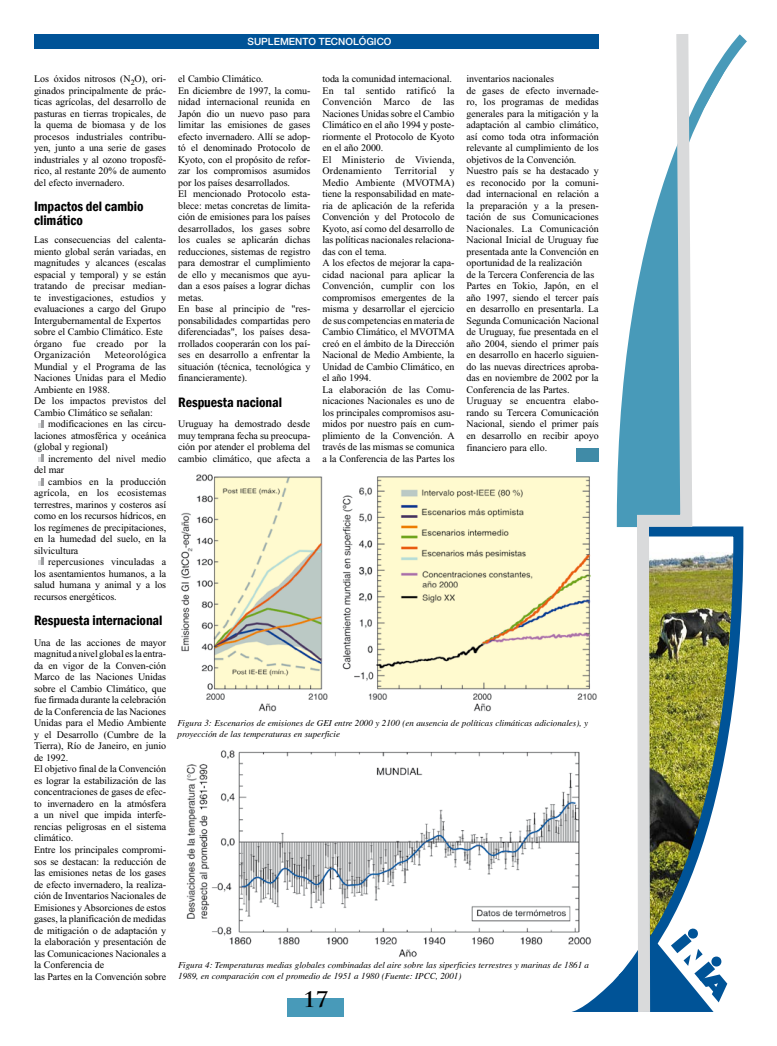
<style>
.page{position:relative;width:777px;height:1046px;background:#fff}
.page>*{position:absolute;margin:0;border:0;box-sizing:border-box;transform-origin:0 0}
.t1{font:700 21px "Trajan Pro";color:#000}
.t2{font:600 condensed 14px/14px "Franklin Gothic";letter-spacing:-.005em;color:#000}
.t3{font:10px/11.5px "Times New Roman";letter-spacing:-.005em;color:#000}
.t4{font:500 10px "Helvetica Neue";color:#fff}
.t5{font:italic 9px/10.8px "Times";color:#000}
</style>
<div class="page">
<div style="left:287px;top:998px;width:57px;height:19px;background:#489ab9"></div>
<div style="left:35px;top:35px;width:564px;height:14px;background:#005397"></div>
<svg style="left:616px;top:34px;width:131px;height:487px"></svg>
<svg style="left:572px;top:983px;width:153px;height:29px"></svg>
<img style="left:186px;top:750px;width:405px;height:208px">
<img style="left:181px;top:474px;width:416px;height:238px">
<div style="left:576px;top:448px;width:23px;height:14px;background:#408ba7"></div>
<svg style="left:611px;top:521px;width:133px;height:468px"></svg>
<svg style="left:631px;top:34px;width:67px;height:978px"></svg>
<svg style="left:39px;top:420px;width:5px;height:7px"></svg>
<svg style="left:39px;top:454px;width:5px;height:8px"></svg>
<svg style="left:39px;top:478px;width:5px;height:7px"></svg>
<svg style="left:39px;top:558px;width:5px;height:7px"></svg>
<p class="t4" style="left:248px;top:36px;width:145px">SUPLEMENTO TECNOLÓGICO</p>
<p class="t3" style="left:34px;top:73px;width:134px;text-align:justify">Los óxidos nitrosos (N<sub>2</sub>O), ori&shy;ginados principalmente de prác&shy;ticas agrícolas, del desarrollo de pasturas en tierras tropicales, de la quema de biomasa y de los procesos industriales contribu&shy;yen, junto a una serie de gases industriales y al ozono troposfé&shy;rico, al restante 20% de aumento del efecto invernadero.</p>
<h2 class="t2" style="left:34px;top:199px;width:111px">Impactos del cambio climático</h2>
<p class="t3" style="left:34px;top:234px;width:134px">Las consecuencias del calenta&shy;miento global serán variadas, en magnitudes y alcances (escalas espacial y temporal) y se están tratando de precisar median&shy;te investigaciones, estudios y evaluaciones a cargo del Grupo<br>Intergubernamental de Expertos sobre el Cambio Climático. Este órgano fue creado por la<br>Organización</p>
<p class="t3" style="left:34px;top:349px;width:134px;text-indent:71px">Meteorológica<br>Mundial y el Programa de las<br>Naciones Unidas para el Medio<br>Ambiente en 1988.<br>De los impactos previstos del<br>Cambio Climático se señalan:</p>
<p class="t3" style="left:34px;top:418px;width:134px;text-align:justify;text-indent:14px">modificaciones en las circu&shy;laciones atmosférica y oceánica (global y regional)</p>
<p class="t3" style="left:34px;top:453px;width:134px;text-indent:14px">incremento del nivel medio del mar</p>
<p class="t3" style="left:34px;top:476px;width:134px;text-align:justify;text-indent:14px">cambios en la producción agrícola, en los ecosistemas terrestres, marinos y costeros así como en los recursos hídricos, en los regímenes de precipitaciones, en la humedad del suelo, en la silvicultura</p>
<p class="t3" style="left:34px;top:556px;width:134px;text-align:justify;text-indent:14px">repercusiones vinculadas a los asentamientos humanos, a la salud humana y animal y a los recursos energéticos.</p>
<h2 class="t2" style="left:34px;top:613px;width:130px">Respuesta internacional</h2>
<p class="t3" style="left:34px;top:637px;width:134px">Una de las acciones de mayor magnitud a nivel global es la entra&shy;da en vigor de la Conven-ción<br>Marco de las Naciones Unidas sobre el Cambio Climático, que fue firmada durante la celebración de la Conferencia de las Naciones<br>Unidas para el Medio Ambiente y el Desarrollo (Cumbre de la<br>Tierra), Río de Janeiro, en junio de 1992.<br>El objetivo final de la Convención es lograr la estabilización de las concentraciones de gases de efec&shy;to invernadero en la atmósfera a un nivel que impida interfe&shy;rencias peligrosas en el sistema climático.<br>Entre los principales compromi&shy;sos se destacan: la reducción de las emisiones netas de los gases de efecto invernadero, la realiza&shy;ción de Inventarios Nacionales de<br>Emisiones y Absorciones de estos gases, la planificación de medidas de mitigación o de adaptación y la elaboración y presentación de las Comunicaciones Nacionales a la Conferencia de<br>las Partes en la Convención sobre</p>
<p class="t3" style="left:178px;top:73px;width:134px">el Cambio Climático.<br>En diciembre de 1997, la comu&shy;nidad internacional reunida en<br>Japón dio un nuevo paso para limitar las emisiones de gases efecto invernadero. Allí se adop&shy;tó el denominado Protocolo de<br>Kyoto, con el propósito de refor&shy;zar los compromisos asumidos por los países desarrollados.<br>El mencionado Protocolo esta&shy;blece: metas concretas de limita&shy;ción de emisiones para los países desarrollados, los gases sobre los cuales se aplicarán dichas reducciones, sistemas de registro para demostrar el cumplimiento de ello y mecanismos que ayu&shy;dan a esos países a lograr dichas metas.<br>En base al principio de "res&shy;ponsabilidades compartidas pero diferenciadas", los países desa&shy;rrollados cooperarán con los paí&shy;ses en desarrollo a enfrentar la situación (técnica, tecnológica y financieramente).</p>
<h2 class="t2" style="left:178px;top:395px;width:105px">Respuesta nacional</h2>
<p class="t3" style="left:178px;top:418px;width:134px;text-align:justify">Uruguay ha demostrado desde muy temprana fecha su preocupa&shy;ción por atender el problema del cambio climático, que afecta a</p>
<p class="t3" style="left:322px;top:73px;width:134px">toda la comunidad internacional.<br>En tal sentido ratificó la<br>Convención Marco de las<br>Naciones Unidas sobre el Cambio<br>Climático en el año 1994 y poste&shy;riormente el Protocolo de Kyoto en el año 2000.<br>El Ministerio de Vivienda,<br>Ordenamiento Territorial</p>
<p class="t3" style="left:322px;top:165px;width:134px;text-indent:127px">y<br>Medio Ambiente (MVOTMA) tiene la responsabilidad en mate&shy;ria de aplicación de la referida<br>Convención y del Protocolo de<br>Kyoto, así como del desarrollo de las políticas nacionales relaciona&shy;das con el tema.<br>A los efectos de mejorar la capa&shy;cidad nacional para aplicar la<br>Convención, cumplir con los compromisos emergentes de la misma y desarrollar el ejercicio de sus competencias en materia de<br>Cambio Climático, el MVOTMA creó en el ámbito de la Dirección<br>Nacional de Medio Ambiente, la<br>Unidad de Cambio Climático, en el año 1994.<br>La elaboración de las Comu&shy;nicaciones Nacionales es uno de los principales compromisos asu&shy;midos por nuestro país en cum&shy;plimiento de la Convención. A través de las mismas se comunica a la Conferencia de las Partes los</p>
<p class="t3" style="left:466px;top:73px;width:134px">inventarios nacionales<br>de gases de efecto invernade&shy;ro, los programas de medidas generales para la mitigación y la adaptación al cambio climático, así como toda otra información relevante al cumplimiento de los objetivos de la Convención.<br>Nuestro país se ha destacado y es reconocido por la comuni&shy;dad internacional en relación a la preparación y a la presen&shy;tación de sus Comunicaciones<br>Nacionales. La Comunicación<br>Nacional Inicial de Uruguay fue presentada ante la Convención en oportunidad de la realización<br>de la Tercera Conferencia de las<br>Partes en Tokio, Japón, en el año 1997, siendo el tercer país en desarrollo en presentarla. La<br>Segunda Comunicación Nacional de Uruguay, fue presentada en el año 2004, siendo el primer país en desarrollo en hacerlo siguien&shy;do las nuevas directrices aproba&shy;das en noviembre de 2002 por la<br>Conferencia de las Partes.<br>Uruguay se encuentra elabo&shy;rando su Tercera Comunicación<br>Nacional, siendo el primer país en desarrollo en recibir apoyo financiero para ello.</p>
<p class="t5" style="left:177px;top:718px;width:412px">Figura 3: Escenarios de emisiones de GEI entre 2000 y 2100 (en ausencia de políticas climáticas adicionales), y proyección de las temperaturas en superficie</p>
<p class="t5" style="left:178px;top:960px;width:412px">Figura 4: Temperaturas medias globales combinadas del aire sobre las siperficies terrestres y marinas de 1861 a<br>1989, en comparación con el promedio de 1951 a 1980 (Fuente: IPCC, 2001)</p>
<h1 class="t1" style="left:303px;top:986px;width:27px">17</h1>
</div>
